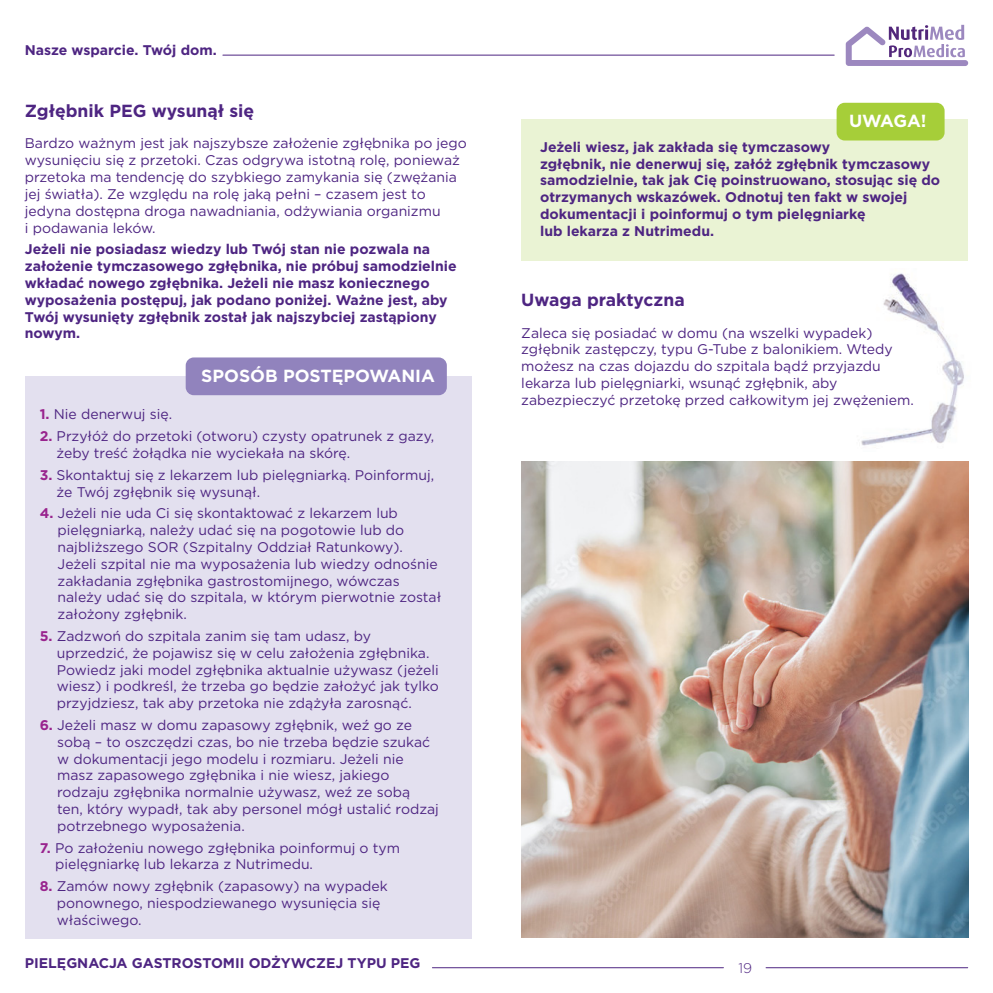
<style>
.page{position:relative;width:993px;height:993px;background:#fff}
.page>*{position:absolute;margin:0;border:0;box-sizing:border-box;transform-origin:0 0}
.t1{font:700 17.5px "Gotham";color:#4e2582}
.t2{font:700 17.5px "Gotham";color:#fff}
.t3{font:14px/16.8px "Gotham";color:#4e2582}
.t4{font:700 14px/16.8px "Gotham";color:#4e2582}
.t5{font:300 14px "Gotham";color:#4e2582}
.s1{font-weight:700;color:#99248e}
</style>
<div class="page">
<hr style="left:765px;top:966px;width:202px;height:1px;background:#4e2582">
<hr style="left:223px;top:55px;width:611px;height:1px;background:#4e2582">
<svg style="left:845px;top:25px;width:122px;height:41px"></svg>
<div style="left:521px;top:120px;width:446px;height:141px;background:#eaf3d4"></div>
<div style="left:836px;top:103px;width:108px;height:37px;background:#a6ce39;border-radius:8px"></div>
<hr style="left:432px;top:966px;width:291px;height:1px;background:#4e2582">
<div style="left:25px;top:376px;width:446px;height:562px;background:#e3e0ef"></div>
<div style="left:186px;top:357px;width:260px;height:38px;background:#9183bd;border-radius:8px"></div>
<img style="left:861px;top:273px;width:103px;height:173px">
<img style="left:521px;top:461px;width:446px;height:476px">
<p class="t4" style="left:25px;top:42px;width:193px">Nasze wsparcie. Twój dom.</p>
<p class="t1" style="left:25px;top:99px;width:231px">Zgłębnik PEG wysunął się</p>
<p class="t3" style="left:25px;top:135px;width:443px">Bardzo ważnym jest jak najszybsze założenie zgłębnika po jego wysunięciu się z przetoki. Czas odgrywa istotną rolę, ponieważ przetoka ma tendencję do szybkiego zamykania się (zwężania jej światła). Ze względu na rolę jaką pełni – czasem jest to jedyna dostępna droga nawadniania, odżywiania organizmu<br>i podawania leków.</p>
<p class="t4" style="left:25px;top:241px;width:433px">Jeżeli nie posiadasz wiedzy lub Twój stan nie pozwala na założenie tymczasowego zgłębnika, nie próbuj samodzielnie wkładać nowego zgłębnika. Jeżeli nie masz koniecznego wyposażenia postępuj, jak podano poniżej. Ważne jest, aby Twój wysunięty zgłębnik został jak najszybciej zastąpiony nowym.</p>
<p class="t2" style="left:201px;top:364px;width:235px">SPOSÓB POSTĘPOWANIA</p>
<p class="t3" style="left:40px;top:405px;width:134px"><span class="s1">1.</span> Nie denerwuj się.</p>
<p class="t3" style="left:57px;top:427px;width:379px;text-indent:-17px"><span class="s1">2.</span> Przyłóż do przetoki (otworu) czysty opatrunek z gazy, żeby treść żołądka nie wyciekała na skórę.</p>
<p class="t3" style="left:57px;top:466px;width:379px;text-indent:-17px"><span class="s1">3.</span> Skontaktuj się z lekarzem lub pielęgniarką. Poinformuj, że Twój zgłębnik się wysunął.</p>
<p class="t3" style="left:58px;top:504px;width:385px;text-indent:-18px"><span class="s1">4.</span> Jeżeli nie uda Ci się skontaktować z lekarzem lub pielęgniarką, należy udać się na pogotowie lub do najbliższego SOR (Szpitalny Oddział Ratunkowy).<br>Jeżeli szpital nie ma wyposażenia lub wiedzy odnośnie zakładania zgłębnika gastrostomijnego, wówczas należy udać się do szpitala, w którym pierwotnie został założony zgłębnik.</p>
<p class="t3" style="left:57px;top:627px;width:383px;text-indent:-17px"><span class="s1">5.</span> Zadzwoń do szpitala zanim się tam udasz, by uprzedzić, że pojawisz się w celu założenia zgłębnika.<br>Powiedz jaki model zgłębnika aktualnie używasz (jeżeli wiesz) i podkreśl, że trzeba go będzie założyć jak tylko przyjdziesz, tak aby przetoka nie zdążyła zarosnąć.</p>
<p class="t3" style="left:57px;top:716px;width:383px;text-indent:-17px"><span class="s1">6.</span> Jeżeli masz w domu zapasowy zgłębnik, weź go ze sobą – to oszczędzi czas, bo nie trzeba będzie szukać w dokumentacji jego modelu i rozmiaru. Jeżeli nie masz zapasowego zgłębnika i nie wiesz, jakiego rodzaju zgłębnika normalnie używasz, weź ze sobą ten, który wypadł, tak aby personel mógł ustalić rodzaj potrzebnego wyposażenia.</p>
<p class="t3" style="left:55px;top:838px;width:346px;text-indent:-15px"><span class="s1">7.</span> Po założeniu nowego zgłębnika poinformuj o tym pielęgniarkę lub lekarza z Nutrimedu.</p>
<p class="t3" style="left:57px;top:877px;width:332px;text-indent:-17px"><span class="s1">8.</span> Zamów nowy zgłębnik (zapasowy) na wypadek ponownego, niespodziewanego wysunięcia się właściwego.</p>
<p class="t4" style="left:25px;top:954px;width:397px">PIELĘGNACJA GASTROSTOMII ODŻYWCZEJ TYPU PEG</p>
<p class="t2" style="left:848px;top:109px;width:79px">UWAGA!</p>
<p class="t4" style="left:540px;top:138px;width:401px">Jeżeli wiesz, jak zakłada się tymczasowy<br>zgłębnik, nie denerwuj się, załóż zgłębnik tymczasowy samodzielnie, tak jak Cię poinstruowano, stosując się do otrzymanych wskazówek. Odnotuj ten fakt w swojej dokumentacji i poinformuj o tym pielęgniarkę<br>lub lekarza z Nutrimedu.</p>
<p class="t1" style="left:521px;top:288px;width:165px">Uwaga praktyczna</p>
<p class="t3" style="left:521px;top:324px;width:394px">Zaleca się posiadać w domu (na wszelki wypadek) zgłębnik zastępczy, typu G-Tube z balonikiem. Wtedy możesz na czas dojazdu do szpitala bądź przyjazdu lekarza lub pielęgniarki, wsunąć zgłębnik, aby zabezpieczyć przetokę przed całkowitym jej zwężeniem.</p>
<p class="t5" style="left:738px;top:959px;width:15px">19</p>
</div>
